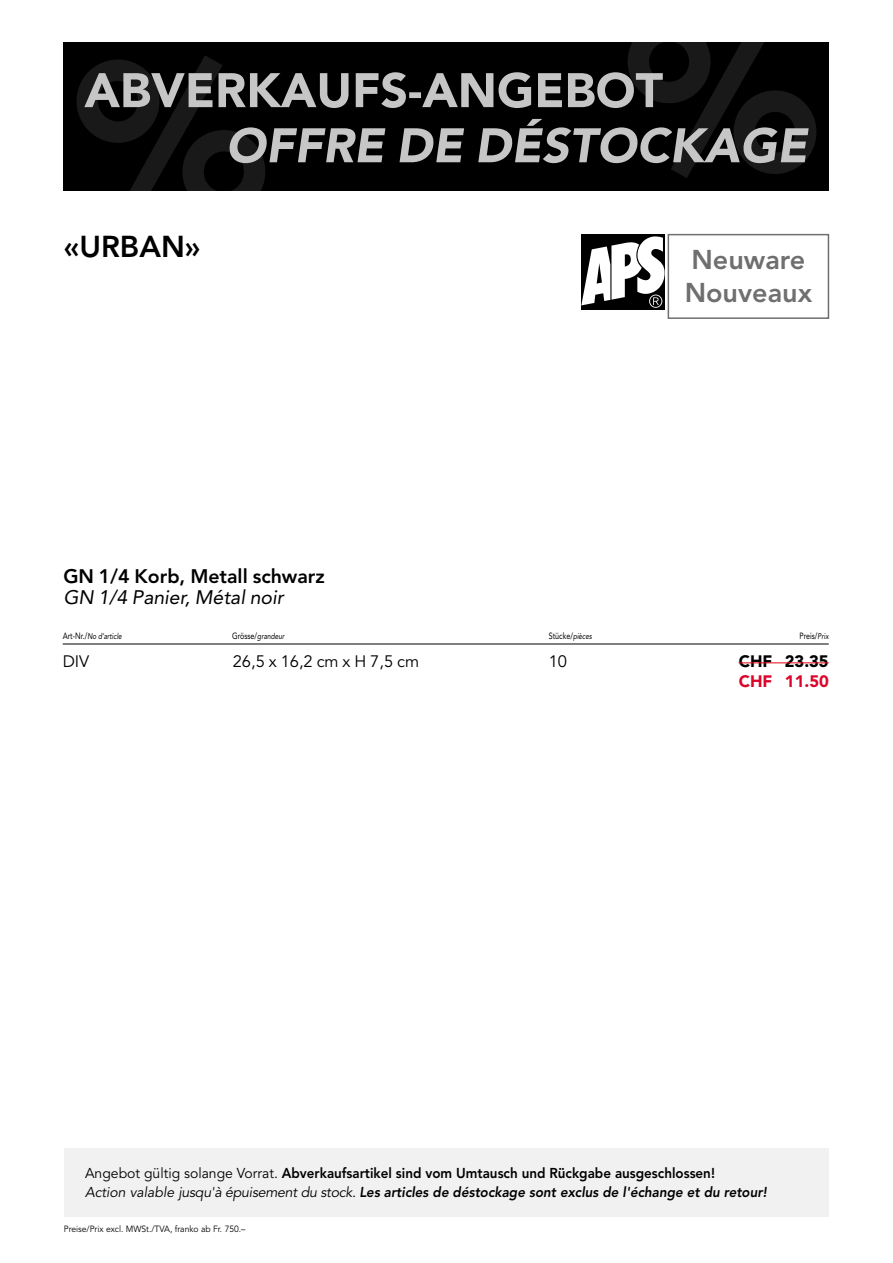
<style>
.page{position:relative;width:893px;height:1263px;background:#fff}
.page>*{position:absolute;margin:0;border:0;box-sizing:border-box;transform-origin:0 0}
.t1{font:800 30px "Avenir LT Std";color:#000}
.t2{font:800 27px/33px "Avenir LT Std";color:#706f6f}
.t3{font:800 19.5px "Avenir LT Std";color:#000}
.t4{font:italic 19.5px "Avenir LT Std";color:#000}
.t5{font:16.5px "Avenir LT Std";color:#000}
.t6{font:900 16.5px "Avenir LT Std";color:#000}
.t7{font:900 16.5px "Avenir LT Std";color:#dd052b}
.t8{font:800 14.25px/19.5px "Avenir LT Std";color:#000;scale:.94 1}
.t9{font:9px "Avenir LT Std";color:#000;scale:.95 1}
.t10{font:9px "Avenir LT Std";color:#000;scale:.8 1}
.t11{font:italic 8.25px "Avenir LT Std";color:#000;scale:.8 1}
.s1{font-style:normal;font-size:9px}
.s2{font-style:italic;font-size:8.25px}
.s3{font-weight:400}
.s4{font-weight:400;font-style:italic}
.s5{font-style:italic}
</style>
<div class="page">
<div style="left:64px;top:43px;width:765px;height:148px;background:#000"></div>
<svg style="left:77px;top:42px;width:739px;height:149px"></svg>
<div style="left:64px;top:1148px;width:765px;height:68px;background:#f1f1f1"></div>
<hr style="left:63px;top:644px;width:766px;height:1px;background:#000">
<hr style="left:739px;top:662px;width:90px;height:1px;background:#e30613">
<div style="left:668px;top:234px;width:161px;height:85px;border:2px solid #706f6f"></div>
<div style="left:581px;top:234px;width:84px;height:76px;background:#000"></div>
<svg style="left:581px;top:236px;width:84px;height:72px"></svg>
<h1 class="t1" style="left:64px;top:228px;width:138px">«URBAN»</h1>
<h2 class="t2" style="left:685px;top:243px;width:129px">Neuware<br>Nouveaux</h2>
<h3 class="t3" style="left:63px;top:565px;width:263px">GN 1/4 Korb, Metall schwarz</h3>
<h3 class="t4" style="left:63px;top:586px;width:222px">GN 1/4 Panier, Métal noir</h3>
<p class="t11" style="left:63px;top:632px;width:76px"><span class="s1">Art-Nr./</span>No d’article</p>
<p class="t11" style="left:232px;top:632px;width:67px"><span class="s1">Grösse/</span>grandeur</p>
<p class="t10" style="left:549px;top:631px;width:56px">Stücke/<span class="s2">pièces</span></p>
<p class="t10" style="left:799px;top:631px;width:38px">Preis/<span class="s2">Prix</span></p>
<p class="t5" style="left:63px;top:652px;width:28px">DIV</p>
<p class="t5" style="left:233px;top:652px;width:188px">26,5 x 16,2 cm x H 7,5 cm</p>
<p class="t5" style="left:549px;top:652px;width:20px">10</p>
<p class="t6" style="left:739px;top:652px;width:92px">CHF 23.35</p>
<p class="t7" style="left:739px;top:671px;width:92px">CHF 11.50</p>
<p class="t8" style="left:85px;top:1163px;width:727px"><span class="s3">Angebot gültig solange Vorrat.</span> Abverkaufsartikel sind vom Umtausch und Rückgabe ausgeschlossen!<br><span class="s4">Action valable jusqu'à épuisement du stock.</span> <span class="s5">Les articles de déstockage sont exclus de l'échange et du retour!</span></p>
<p class="t9" style="left:64px;top:1223px;width:193px">Preise/Prix excl. MWSt./TVA, franko ab Fr. 750.–</p>
</div>
